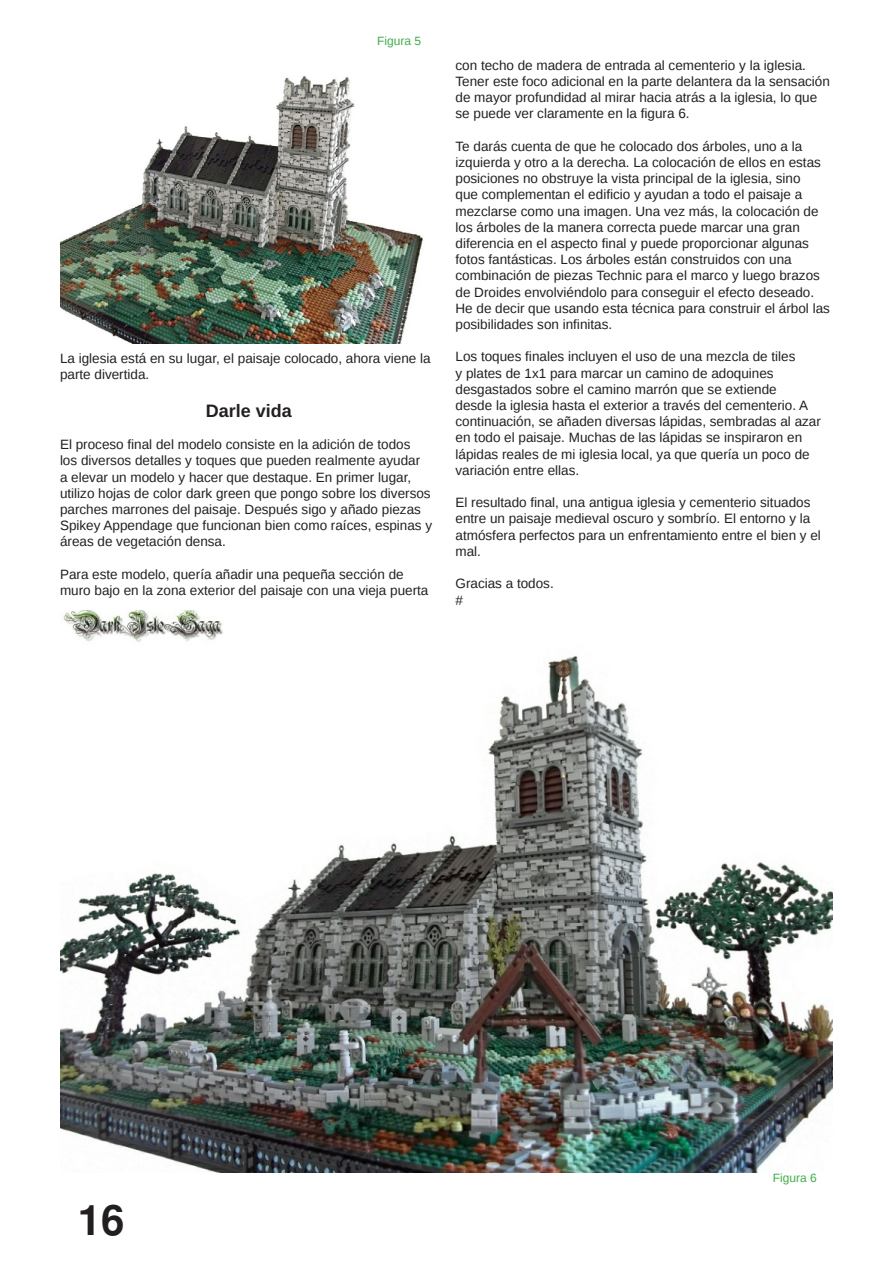
<style>
.page{position:relative;width:893px;height:1263px;background:#fff}
.page>*{position:absolute;margin:0;border:0;box-sizing:border-box;transform-origin:0 0}
.t1{font:700 42px "Free Sans";color:#231f20}
.t2{font:700 18px "Liberation Sans";color:#231f20}
.t3{font:13.5px/16.2px "Liberation Sans";color:#231f20}
.t4{font:12px "Liberation Sans";color:#40ae49}
</style>
<div class="page">
<img style="left:60px;top:76px;width:363px;height:267px">
<img style="left:60px;top:611px;width:773px;height:562px">
<p class="t4" style="left:377px;top:34px;width:46px">Figura 5</p>
<p class="t3" style="left:60px;top:350px;width:372px">La iglesia está en su lugar, el paisaje colocado, ahora viene la parte divertida.</p>
<h2 class="t2" style="left:206px;top:400px;width:88px">Darle vida</h2>
<p class="t3" style="left:60px;top:436px;width:374px">El proceso final del modelo consiste en la adición de todos<br>los diversos detalles y toques que pueden realmente ayudar<br>a elevar un modelo y hacer que destaque. En primer lugar, utilizo hojas de color dark green que pongo sobre los diversos parches marrones del paisaje. Después sigo y añado piezas Spikey Appendage que funcionan bien como raíces, espinas y áreas de vegetación densa.</p>
<p class="t3" style="left:60px;top:566px;width:370px">Para este modelo, quería añadir una pequeña sección de muro bajo en la zona exterior del paisaje con una vieja puerta</p>
<p class="t3" style="left:455px;top:57px;width:376px">con techo de madera de entrada al cementerio y la iglesia.<br>Tener este foco adicional en la parte delantera da la sensación de mayor profundidad al mirar hacia atrás a la iglesia, lo que se puede ver claramente en la figura 6.</p>
<p class="t3" style="left:455px;top:138px;width:376px">Te darás cuenta de que he colocado dos árboles, uno a la izquierda y otro a la derecha. La colocación de ellos en estas posiciones no obstruye la vista principal de la iglesia, sino<br>que complementan el edificio y ayudan a todo el paisaje a mezclarse como una imagen. Una vez más, la colocación de los árboles de la manera correcta puede marcar una gran diferencia en el aspecto final y puede proporcionar algunas fotos fantásticas. Los árboles están construidos con una combinación de piezas Technic para el marco y luego brazos de Droides envolviéndolo para conseguir el efecto deseado.<br>He de decir que usando esta técnica para construir el árbol las posibilidades son infinitas.</p>
<p class="t3" style="left:455px;top:349px;width:367px">Los toques finales incluyen el uso de una mezcla de tiles<br>y plates de 1x1 para marcar un camino de adoquines desgastados sobre el camino marrón que se extiende<br>desde la iglesia hasta el exterior a través del cementerio. A continuación, se añaden diversas lápidas, sembradas al azar en todo el paisaje. Muchas de las lápidas se inspiraron en lápidas reales de mi iglesia local, ya que quería un poco de variación entre ellas.</p>
<p class="t3" style="left:455px;top:494px;width:367px">El resultado final, una antigua iglesia y cementerio situados entre un paisaje medieval oscuro y sombrío. El entorno y la atmósfera perfectos para un enfrentamiento entre el bien y el mal.</p>
<p class="t3" style="left:455px;top:575px;width:100px">Gracias a todos. #</p>
<h1 class="t1" style="left:78px;top:1201px;width:48px">16</h1>
<p class="t4" style="left:773px;top:1171px;width:46px">Figura 6</p>
</div>
